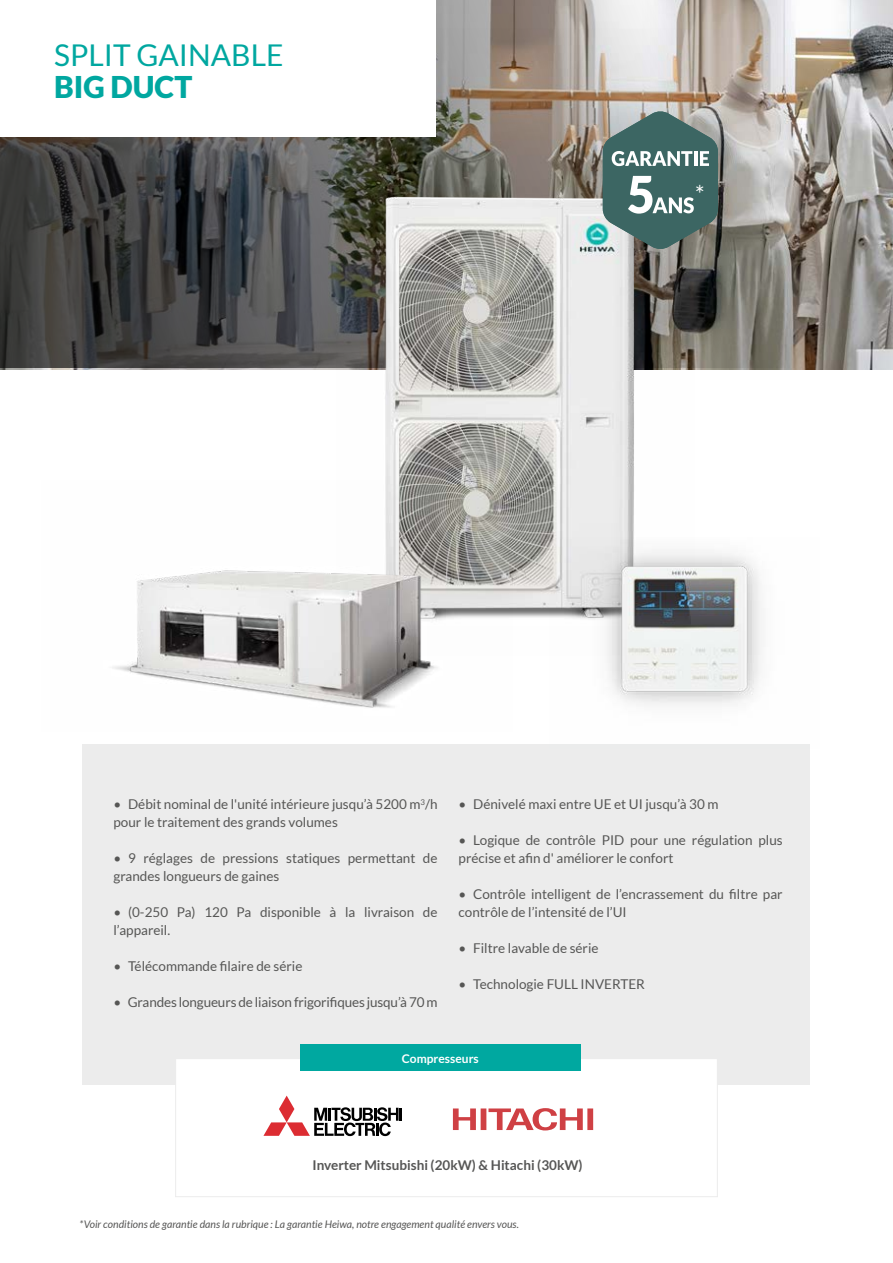
<style>
.page{position:relative;width:893px;height:1263px;background:#fff}
.page>*{position:absolute;margin:0;border:0;box-sizing:border-box;transform-origin:0 0}
.t1{font:30px "Lato";color:#00a7a0}
.t2{font:900 30px "Lato";color:#00a7a0}
.t3{font:23.7px "Lato";color:#fff}
.t4{font:13.5px/18px "Lato";color:#565655}
.t5{font:700 13.5px "Lato";color:#565655}
.t6{font:700 12px "Lato";color:#fff}
.t7{font:italic 10.5px "Lato";color:#565655}
</style>
<div class="page">
<img style="left:0;top:0;width:893px;height:369px">
<svg style="left:0;top:0;width:785px;height:368px;background:#62615f"></svg>
<img style="left:337px;top:28px;width:357px;height:590px">
<img style="left:112px;top:480px;width:400px;height:228px">
<img style="left:550px;top:537px;width:212px;height:168px">
<div style="left:83px;top:744px;width:727px;height:341px;background:#ececec"></div>
<div style="left:175px;top:1058px;width:543px;height:139px;background:#fff;border:1px solid #ececec"></div>
<svg style="left:263px;top:1095px;width:139px;height:41px"></svg>
<svg style="left:453px;top:1108px;width:140px;height:22px"></svg>
<div style="left:300px;top:1044px;width:281px;height:27px;background:#00a8a0"></div>
<svg style="left:603px;top:111px;width:115px;height:138px;background:#668380"></svg>
<div style="left:0;top:0;width:436px;height:137px;background:#fff"></div>
<h1 class="t1" style="left:54px;top:39px;width:231px">SPLIT GAINABLE</h1>
<h1 class="t2" style="left:54px;top:69px;width:140px">BIG DUCT</h1>
<h2 class="t3" style="left:695px;top:182px;width:11px">*</h2>
<p class="t4" style="left:114px;top:795px;width:326px">• Débit nominal de l'unité intérieure jusqu’à 5200 m<sup>3</sup>/h pour le traitement des grands volumes</p>
<p class="t4" style="left:114px;top:849px;width:326px">• 9 réglages de pressions statiques permettant de grandes longueurs de gaines</p>
<p class="t4" style="left:114px;top:903px;width:326px">• (0-250 Pa) 120 Pa disponible à la livraison de l’appareil.</p>
<p class="t4" style="left:114px;top:957px;width:190px">• Télécommande filaire de série</p>
<p class="t4" style="left:114px;top:993px;width:326px">• Grandes longueurs de liaison frigorifiques jusqu’à 70 m</p>
<p class="t4" style="left:459px;top:795px;width:261px">• Dénivelé maxi entre UE et UI jusqu’à 30 m</p>
<p class="t4" style="left:459px;top:831px;width:326px">• Logique de contrôle PID pour une régulation plus précise et afin d' améliorer le confort</p>
<p class="t4" style="left:459px;top:885px;width:326px">• Contrôle intelligent de l’encrassement du filtre par contrôle de l’intensité de l’UI</p>
<p class="t4" style="left:459px;top:939px;width:141px">• Filtre lavable de série</p>
<p class="t4" style="left:459px;top:975px;width:188px">• Technologie FULL INVERTER</p>
<p class="t6" style="left:402px;top:1051px;width:78px">Compresseurs</p>
<p class="t5" style="left:312px;top:1157px;width:272px">Inverter Mitsubishi (20kW) &amp; Hitachi (30kW)</p>
<p class="t7" style="left:80px;top:1218px;width:441px">*Voir conditions de garantie dans la rubrique : La garantie Heiwa, notre engagement qualité envers vous.</p>
</div>
